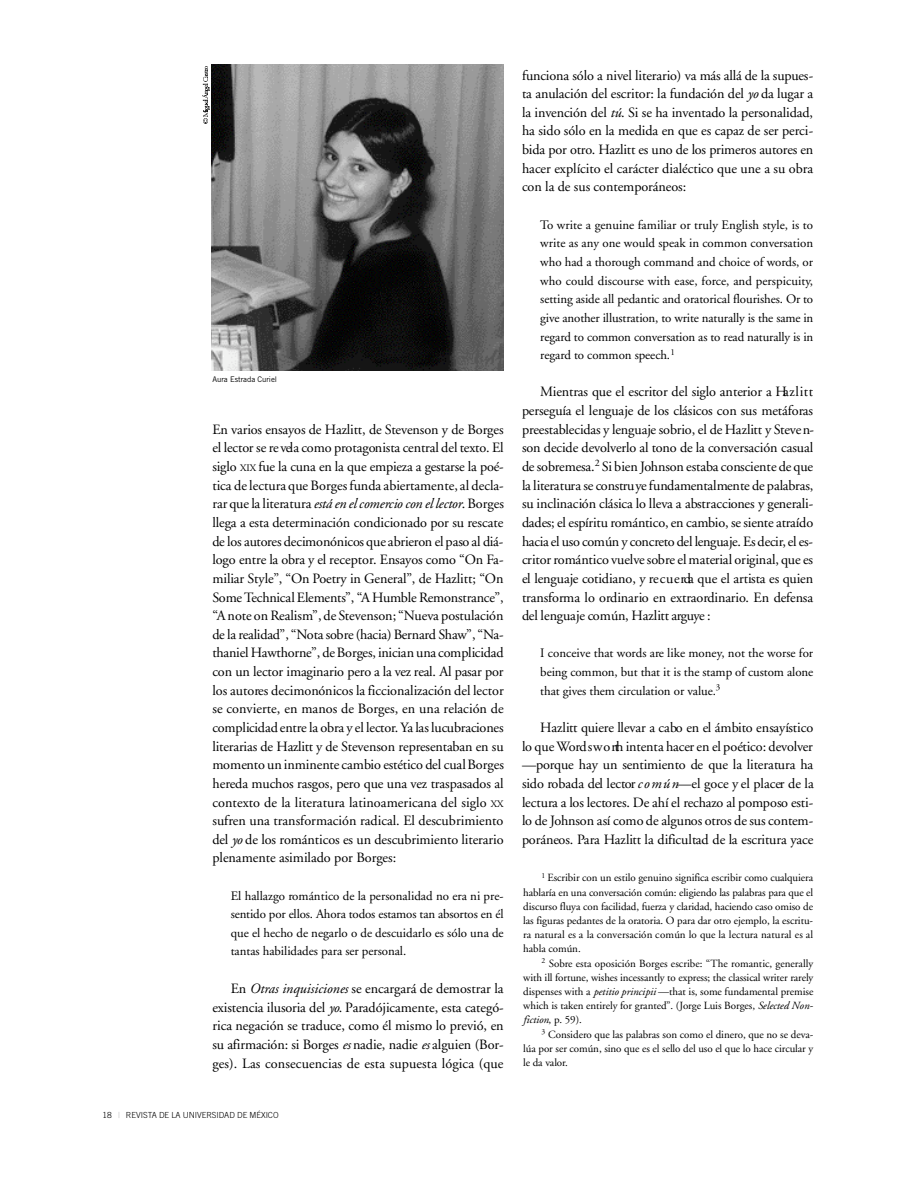
<style>
.page{position:relative;width:918px;height:1188px;background:#fff}
.page>*{position:absolute;margin:0;border:0;box-sizing:border-box;transform-origin:0 0}
.t1{font:14.25px/18.6px "Adobe Garamond";letter-spacing:-.005em;color:#000;text-align:justify}
.t2{font:12.9px/18.6px "Adobe Garamond";letter-spacing:-.005em;color:#000;text-align:justify}
.t3{font:10.95px/14.2px "Adobe Garamond";letter-spacing:-.005em;color:#000;text-align:justify}
.t4{font:300 8.4px "Trade Gothic";letter-spacing:-.01em;color:#000}
.t5{font:7.8px "Trade Gothic";letter-spacing:-.005em;color:#000}
.s1{font-size:9.9px}
.s2{font-style:italic}
.s3{font-weight:400;color:#bfbfbf}
</style>
<div class="page">
<img style="left:211px;top:64px;width:292px;height:307px">
<svg style="left:202px;top:66px;width:7px;height:57px"></svg>
<p class="t5" style="left:212px;top:376px;width:66px">Aura Estrada Curiel</p>
<p class="t1" style="left:212px;top:421px;width:293px">En varios ensayos de Hazlitt, de Stevenson y de Borges el lector se re vela como protagonista central del texto. El siglo <span class="s1">XIX</span> fue la cuna en la que empieza a gestarse la poé&shy;tica de lectura que Borges funda abiertamente, al decla&shy;rar que la literatura <span class="s2">está en elcomercio con el lector</span>. Borges llega a esta determinación condicionado por su rescate de los autores decimonónicos que abrieron el paso al diá&shy;logo entre la obra y el receptor. Ensayos como “On Fa&shy;miliar Style”, “On Poetry in General”, de Hazlitt; “On SomeTechnical Ele m e n ts”, “A Humble Re m o n stra n c e” , “Anote on Re a lism”, de Ste venson; “Nu e va postulación de la re a lid a d”, “Nota sobre (hacia) Be rn a rd Sh a w”, “Na&shy;thaniel Ha w th o rn e”, deBorges, inician una complicidad con un lector imaginario pero a la vez real. Al pasar por los autores decimonónicos la ficcionalización del lector se convierte, en manos de Borges, en una relación de complicidad entrela obra y el lector. Ya laslucubraciones literarias de Hazlitt y de Stevenson representaban en su momento un inminente cambio estético del cualBorges hereda muchos rasgos, pero que una vez traspasados al contexto de la literatura latinoamericana del siglo <span class="s1">XX </span>sufren una transformación radical. El descubrimiento del <span class="s2">yo</span> de los románticos es un descubrimiento literario plenamente asimilado por Borges:</p>
<p class="t2" style="left:231px;top:888px;width:275px">El hallazgo romántico de la personalidad no era ni pre&shy;sentido por ellos. Ahora todos estamos tan absortos en él que el hecho de negarlo o de descuidarlo es sólo una de tantas habilidades para ser personal.</p>
<p class="t1" style="left:212px;top:980px;width:293px;text-indent:18px">En <span class="s2">Otras inquisiciones</span> se encargará de demostrar la existencia ilusoria del <span class="s2">yo</span>. Paradójicamente, esta categó&shy;rica negación se traduce, como él mismo lo previó, en su afirmación: si Borges <span class="s2">es</span> nadie, nadie <span class="s2">es</span> alguien (Bor&shy;ges). Las consecuencias de esta supuesta lógica (que</p>
<p class="t4" style="left:103px;top:1112px;width:178px">18 <span class="s3">|</span> REVISTA DE LA UNIVERSIDAD DE MÉXICO</p>
<p class="t1" style="left:522px;top:67px;width:293px">funciona sólo a nivel literario) va más allá de la supues&shy;ta anulación del escritor: la fundación del <span class="s2">yo</span> da lugar a la invención del <span class="s2">tú</span>. Si se ha inventado la personalidad, ha sido sólo en la medida en que es capaz de ser perci&shy;bida por otro. Hazlitt es uno de los primeros autores en hacer explícito el carácter dialéctico que une a su obra con la de sus contemporáneos:</p>
<p class="t2" style="left:540px;top:216px;width:275px">To write a genuine familiar or truly English style, is to write as any one would speak in common conversation who had a thorough command and choice of words, or who could discourse with ease, force, and perspicuity, setting aside all pedantic and oratorical flourishes. Or to give another illustration, to write naturally is the same in regard to common conversation as to read naturally is in regard to common speech.<sup>1</sup></p>
<p class="t1" style="left:522px;top:384px;width:293px;text-indent:18px">Mientras que el escritor del siglo anterior a Ha z lit t perseguía el lenguaje de los clásicos con sus metáforas p reestablecidas y lenguaje sobrio, el de Hazlitt y Ste ve n&shy;son decide devolverlo al tono de la conversación casual de sobre m e sa .<sup>2</sup> Si bien Johnson estaba consciente de que la literatura se constru yefundamentalmente de palabras, su inclinación clásica lo lleva a abstracciones y generali&shy;dades; el espíritu romántico, en cambio, se siente atraído hacia el uso común y concreto del lenguaje. Es decir, el es&shy;critor romántico vuelvesobre elmaterial original, que es el lenguaje cotidiano, y re c u e rda que el artista es quien transforma lo ordinario en extraord in a rio. En defensa del lenguaje común, Hazlitt arguye :</p>
<p class="t2" style="left:540px;top:645px;width:275px">I conceive that words are like money, not the worse for being common, but that it is the stamp of custom alone that gives them circulation or value.<sup>3</sup></p>
<p class="t1" style="left:522px;top:719px;width:293px;text-align:right">Hazlitt quiere llevar a cabo en el ámbito ensayístico<br>lo queWo rd s w o rth intenta hacer en el poético: devo lve r</p>
<p class="t1" style="left:522px;top:757px;width:293px">— p o rque hay un sentimiento de que la literatura ha sido robada del lector <span class="s2">c o m ú n</span>— el goce y el placer de la lectura a los lectores. De ahí el re c h a zo al pomposo esti&shy;lo de Johnson así como de algunos otros de sus contem&shy;poráneos. Para Hazlitt la dificultad de la escritura yace</p>
<p class="t3" style="left:523px;top:872px;width:291px;text-indent:18px"><sup>1</sup> Escribir con un estilo genuino significa escribir como cualquiera hablaría en una conversación común: eligiendo las palabras para que el discurso fluya con facilidad, fuerza y claridad, haciendo caso omiso de las figuras pedantes de la oratoria. O para dar otro ejemplo, la escritu&shy;ra natural es a la conversación común lo que la lectura natural es al habla común.</p>
<p class="t3" style="left:523px;top:957px;width:292px;text-indent:18px"><sup>2</sup> Sobre esta oposición Borges escribe: “The romantic, generally with ill fortune, wishes incessantly to express; the classical writer rarely dispenses with a <span class="s2">petitio principii</span> —that is, some fundamental premise which is taken entirely for granted”. (Jorge Luis Borges, <span class="s2">Selected Non&shy;fiction</span>, p. 59).</p>
<p class="t3" style="left:523px;top:1028px;width:292px;text-indent:18px"><sup>3</sup> Considero que las palabras son como el dinero, que no se deva&shy;lúa por ser común, sino que es el sello del uso el que lo hace circular y le da valor.</p>
</div>
